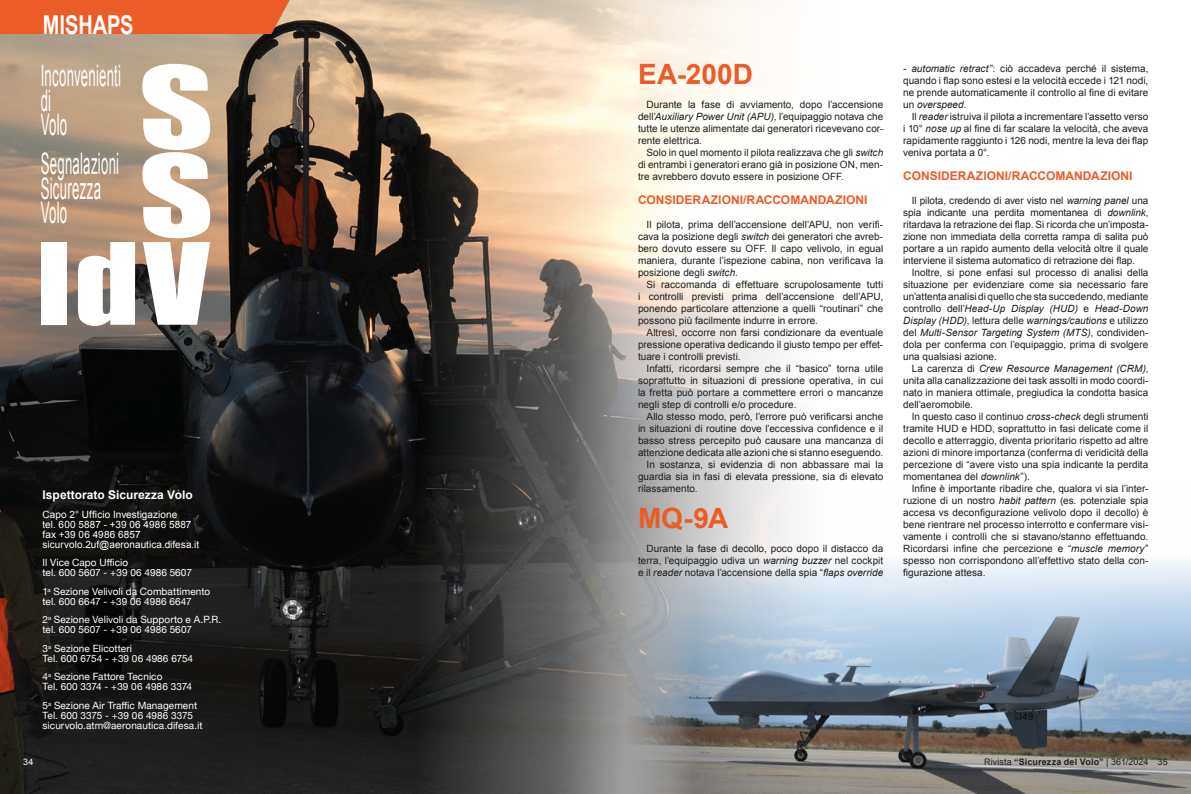
<style>
.page{position:relative;width:1191px;height:794px;background:#fff}
.page>*{position:absolute;margin:0;border:0;box-sizing:border-box;transform-origin:0 0}
.t1{font:104.6px "Impact";color:#fff;scale:1.2 1}
.t2{font:104.6px/88.3px "Impact";color:#fff;scale:1.38 1}
.t3{font:29.7px/24.5px "Arial";letter-spacing:.02em;color:#fff;scale:.45 1}
.t4{font:700 28px "Arial";color:#eb5c26}
.t5{font:700 26px "Arial";color:#fff;scale:.77 1}
.t6{font:700 12px "Arial";color:#eb5c26}
.t7{font:700 12px "Arial";color:#fff}
.t8{font:10px/12px "Arial";color:#1d1d1b;text-align:justify}
.t9{font:10px/10px "Helvetica Neue";letter-spacing:.005em;color:#fff}
.t10{font:italic 10px "Arial";letter-spacing:.005em;color:#1d1d1b}
.t11{font:10px/10px "Arial";letter-spacing:.005em;color:#fff}
.t12{font:9px "Arial";letter-spacing:.01em;color:#1d1d1b}
.t13{font:9px "Arial";color:#fff}
.s1{font-style:italic}
.s2{font-style:normal}
.s3{font-weight:700}
</style>
<div class="page">
<img style="left:945px;top:561px;width:246px;height:233px">
<img style="left:0;top:0;width:945px;height:794px">
<div style="left:0;top:0;width:290px;height:34px;background:#eb5c26"></div>
<p class="t5" style="left:43px;top:8px;width:119px">MISHAPS</p>
<p class="t3" style="left:41px;top:64px;width:180px">Inconvenienti di<br>Volo</p>
<p class="t3" style="left:41px;top:152px;width:176px">Segnalazioni<br>Sicurezza<br>Volo</p>
<p class="t2" style="left:139px;top:60px;width:56px">S<br>S</p>
<p class="t1" style="left:36px;top:202px;width:146px">IdV</p>
<p class="t7" style="left:43px;top:487px;width:152px">Ispettorato Sicurezza Volo</p>
<p class="t11" style="left:43px;top:509px;width:158px">Capo 2° Ufficio Investigazione<br>tel. 600 5887 - +39 06 4986 5887 fax +39 06 4986 6857 sicurvolo.2uf@aeronautica.difesa.it</p>
<p class="t9" style="left:43px;top:558px;width:151px">Il Vice Capo Ufficio<br>tel. 600 5607 - +39 06 4986 5607</p>
<p class="t9" style="left:43px;top:587px;width:169px">1<sup>a</sup> Sezione Velivoli da Combattimento tel. 600 6647 - +39 06 4986 6647</p>
<p class="t9" style="left:43px;top:615px;width:180px">2<sup>a</sup> Sezione Velivoli da Supporto e A.P.R. tel. 600 5607 - +39 06 4986 5607</p>
<p class="t9" style="left:43px;top:644px;width:152px">3<sup>a</sup> Sezione Elicotteri<br>Tel. 600 6754 - +39 06 4986 6754</p>
<p class="t9" style="left:43px;top:672px;width:151px">4<sup>a</sup> Sezione Fattore Tecnico<br>Tel. 600 3374 - +39 06 4986 3374</p>
<p class="t9" style="left:43px;top:701px;width:161px">5<sup>a</sup> Sezione Air Traffic Management<br>Tel. 600 3375 - +39 06 4986 3375 sicurvolo.atm@aeronautica.difesa.it</p>
<p class="t4" style="left:638px;top:56px;width:116px">EA-200D</p>
<p class="t8" style="left:646px;top:99px;width:238px">Durante la fase di avviamento, dopo l’accensione</p>
<p class="t8" style="left:638px;top:111px;width:247px">dell’<span class="s1">Auxiliary Power Unit (APU)</span>, l’equipaggio notava che</p>
<p class="t8" style="left:638px;top:123px;width:247px">tutte le utenze alimentate dai generatori ricevevano cor-</p>
<p class="t8" style="left:638px;top:135px;width:65px">rente elettrica.</p>
<p class="t8" style="left:646px;top:147px;width:238px">Solo in quel momento il pilota realizzava che gli <span class="s1">switch</span></p>
<p class="t8" style="left:638px;top:159px;width:247px">di entrambi i generatori erano già in posizione ON, men-</p>
<p class="t8" style="left:638px;top:171px;width:207px">tre avrebbero dovuto essere in posizione OFF.</p>
<p class="t6" style="left:638px;top:192px;width:231px">CONSIDERAZIONI/RACCOMANDAZIONI</p>
<p class="t8" style="left:646px;top:219px;width:238px">Il pilota, prima dell’accensione dell’APU, non verifi-</p>
<p class="t8" style="left:638px;top:231px;width:247px">cava la posizione degli <span class="s1">switch</span> dei generatori che avreb-</p>
<p class="t8" style="left:638px;top:243px;width:247px">bero dovuto essere su OFF. Il capo velivolo, in egual</p>
<p class="t8" style="left:638px;top:255px;width:247px">maniera, durante l’ispezione cabina, non verificava la</p>
<p class="t8" style="left:638px;top:267px;width:101px">posizione degli <span class="s1">switch</span>.</p>
<p class="t8" style="left:646px;top:279px;width:238px">Si raccomanda di effettuare scrupolosamente tutti</p>
<p class="t8" style="left:638px;top:291px;width:247px">i controlli previsti prima dell’accensione dell’APU,</p>
<p class="t8" style="left:638px;top:303px;width:247px">ponendo particolare attenzione a quelli “routinari” che</p>
<p class="t8" style="left:638px;top:315px;width:181px">possono più facilmente indurre in errore.</p>
<p class="t8" style="left:646px;top:327px;width:238px">Altresì, occorre non farsi condizionare da eventuale</p>
<p class="t8" style="left:638px;top:339px;width:247px">pressione operativa dedicando il giusto tempo per effet-</p>
<p class="t8" style="left:638px;top:351px;width:104px">tuare i controlli previsti.</p>
<p class="t8" style="left:646px;top:363px;width:238px">Infatti, ricordarsi sempre che il “basico” torna utile</p>
<p class="t8" style="left:638px;top:375px;width:247px">soprattutto in situazioni di pressione operativa, in cui</p>
<p class="t8" style="left:638px;top:387px;width:247px">la fretta può portare a commettere errori o mancanze</p>
<p class="t8" style="left:638px;top:399px;width:160px">negli step di controlli e/o procedure.</p>
<p class="t8" style="left:646px;top:411px;width:238px">Allo stesso modo, però, l’errore può verificarsi anche</p>
<p class="t8" style="left:638px;top:423px;width:247px">in situazioni di routine dove l’eccessiva confidence e il</p>
<p class="t8" style="left:638px;top:435px;width:247px">basso stress percepito può causare una mancanza di</p>
<p class="t8" style="left:638px;top:447px;width:247px">attenzione dedicata alle azioni che si stanno eseguendo.</p>
<p class="t8" style="left:646px;top:459px;width:238px">In sostanza, si evidenzia di non abbassare mai la</p>
<p class="t8" style="left:638px;top:471px;width:247px">guardia sia in fasi di elevata pressione, sia di elevato</p>
<p class="t8" style="left:638px;top:483px;width:61px">rilassamento.</p>
<p class="t4" style="left:638px;top:500px;width:92px">MQ-9A</p>
<p class="t8" style="left:638px;top:543px;width:247px;text-indent:8px">Durante la fase di decollo, poco dopo il distacco da terra, l’equipaggio udiva un <span class="s1">warning buzzer</span> nel cockpit e il <span class="s1">reader</span> notava l’accensione della spia “<span class="s1">flaps override</span></p>
<p class="t8" style="left:903px;top:63px;width:247px"><span class="s1">- automatic retract”</span>: ciò accadeva perché il sistema,</p>
<p class="t8" style="left:903px;top:75px;width:247px">quando i flap sono estesi e la velocità eccede i 121 nodi,</p>
<p class="t8" style="left:903px;top:87px;width:247px">ne prende automaticamente il controllo al fine di evitare</p>
<p class="t10" style="left:903px;top:98px;width:65px"><span class="s2">un</span> overspeed.</p>
<p class="t8" style="left:911px;top:111px;width:238px">Il <span class="s1">reader</span> istruiva il pilota a incrementare l’assetto verso</p>
<p class="t8" style="left:903px;top:123px;width:247px">i 10° <span class="s1">nose up</span> al fine di far scalare la velocità, che aveva</p>
<p class="t8" style="left:903px;top:135px;width:247px">rapidamente raggiunto i 126 nodi, mentre la leva dei flap</p>
<p class="t8" style="left:903px;top:147px;width:88px">veniva portata a 0°.</p>
<p class="t6" style="left:903px;top:168px;width:231px">CONSIDERAZIONI/RACCOMANDAZIONI</p>
<p class="t8" style="left:911px;top:195px;width:238px">Il pilota, credendo di aver visto nel <span class="s1">warning panel</span> una</p>
<p class="t8" style="left:903px;top:207px;width:247px">spia indicante una perdita momentanea di <span class="s1">downlink</span>,</p>
<p class="t8" style="left:903px;top:219px;width:247px">ritardava la retrazione dei flap. Si ricorda che un’imposta-</p>
<p class="t8" style="left:903px;top:231px;width:247px">zione non immediata della corretta rampa di salita può</p>
<p class="t8" style="left:903px;top:243px;width:247px">portare a un rapido aumento della velocità oltre il quale</p>
<p class="t8" style="left:903px;top:255px;width:233px">interviene il sistema automatico di retrazione dei flap.</p>
<p class="t8" style="left:911px;top:267px;width:238px">Inoltre, si pone enfasi sul processo di analisi della</p>
<p class="t8" style="left:903px;top:279px;width:247px">situazione per evidenziare come sia necessario fare</p>
<p class="t8" style="left:903px;top:291px;width:247px">un’attenta analisi di quello che sta succedendo, mediante</p>
<p class="t10" style="left:903px;top:302px;width:247px"><span class="s2">controllo dell’</span>Head-Up Display (HUD) <span class="s2">e</span> Head-Down</p>
<p class="t10" style="left:903px;top:314px;width:247px">Display (HDD)<span class="s2">, lettura delle</span> warnings/cautions <span class="s2">e utilizzo</span></p>
<p class="t10" style="left:903px;top:326px;width:247px"><span class="s2">del</span> Multi-Sensor Targeting System (MTS)<span class="s2">, condividen-</span></p>
<p class="t8" style="left:903px;top:339px;width:247px">dola per conferma con l’equipaggio, prima di svolgere</p>
<p class="t8" style="left:903px;top:351px;width:95px">una qualsiasi azione.</p>
<p class="t10" style="left:911px;top:362px;width:238px"><span class="s2">La carenza di</span> Crew Resource Management (CRM)<span class="s2">,</span></p>
<p class="t8" style="left:903px;top:375px;width:247px">unita alla canalizzazione dei task assolti in modo coordi-</p>
<p class="t8" style="left:903px;top:387px;width:247px">nato in maniera ottimale, pregiudica la condotta basica</p>
<p class="t8" style="left:903px;top:399px;width:71px">dell’aeromobile.</p>
<p class="t8" style="left:911px;top:411px;width:238px">In questo caso il continuo <span class="s1">cross-check</span> degli strumenti</p>
<p class="t8" style="left:903px;top:423px;width:247px">tramite HUD e HDD, soprattutto in fasi delicate come il</p>
<p class="t8" style="left:903px;top:435px;width:247px">decollo e atterraggio, diventa prioritario rispetto ad altre</p>
<p class="t8" style="left:903px;top:447px;width:247px">azioni di minore importanza (conferma di veridicità della</p>
<p class="t8" style="left:903px;top:459px;width:247px">percezione di “avere visto una spia indicante la perdita</p>
<p class="t8" style="left:903px;top:471px;width:128px">momentanea del <span class="s1">downlink</span>”).</p>
<p class="t8" style="left:911px;top:483px;width:238px">Infine è importante ribadire che, qualora vi sia l’inter-</p>
<p class="t8" style="left:903px;top:495px;width:247px">ruzione di un nostro <span class="s1">habit pattern</span> (es. potenziale spia</p>
<p class="t8" style="left:903px;top:507px;width:247px">accesa vs deconfigurazione velivolo dopo il decollo) è</p>
<p class="t8" style="left:903px;top:519px;width:247px">bene rientrare nel processo interrotto e confermare visi-</p>
<p class="t8" style="left:903px;top:531px;width:247px">vamente i controlli che si stavano/stanno effettuando.</p>
<p class="t8" style="left:903px;top:543px;width:247px">Ricordarsi infine che percezione e “<span class="s1">muscle memory</span>”</p>
<p class="t8" style="left:903px;top:555px;width:247px">spesso non corrispondono all’effettivo stato della con-</p>
<p class="t8" style="left:903px;top:567px;width:84px">figurazione attesa.</p>
<p class="t13" style="left:23px;top:756px;width:12px">34</p>
<p class="t12" style="left:984px;top:756px;width:185px">Rivista <span class="s3">“Sicurezza del Volo”</span> | 361/2024 35</p>
</div>
